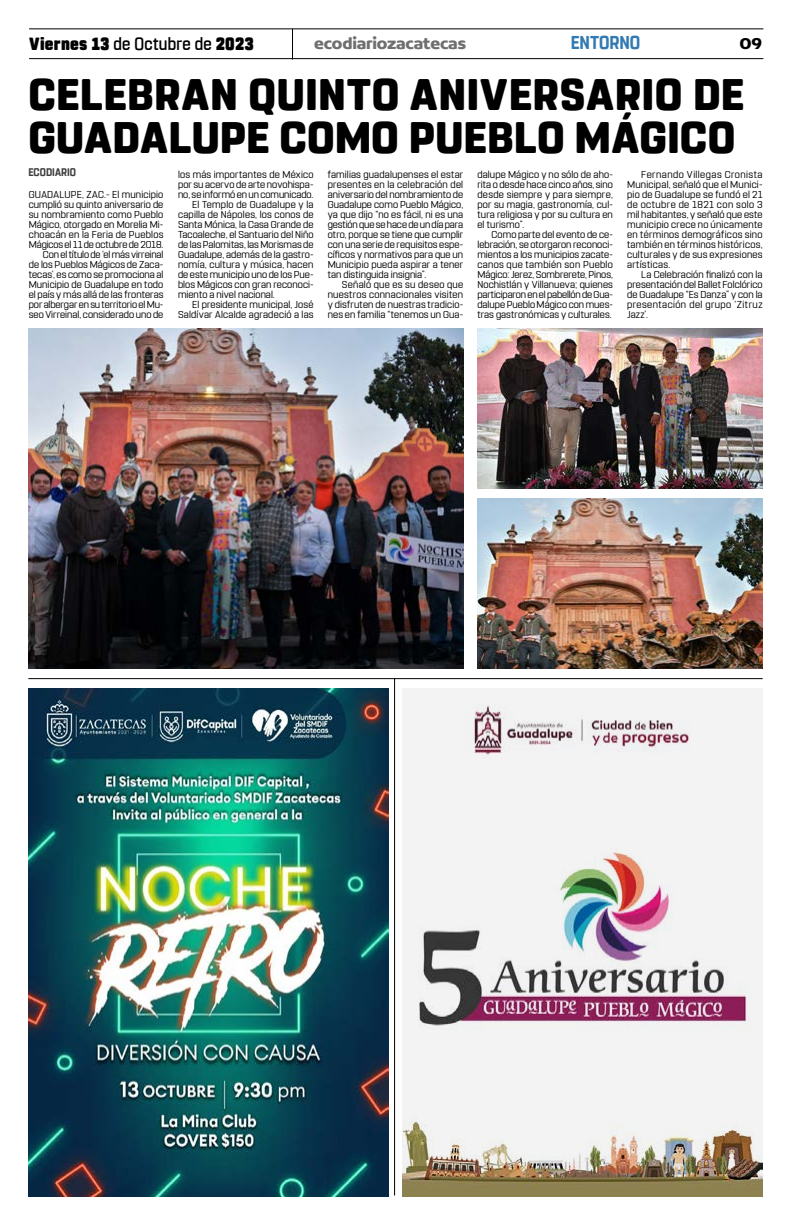
<style>
.page{position:relative;width:791px;height:1225px;background:#fff}
.page>*{position:absolute;margin:0;border:0;box-sizing:border-box;transform-origin:0 0}
.t1{font:800 44px/43px "Rohn Rounded";letter-spacing:.005em;color:#000}
.t2{font:700 18.6px "Rohn Rounded";letter-spacing:-.005em;color:#327ab3;scale:.91 1}
.t3{font:900 17.6px "Rohn Rounded";letter-spacing:.02em;color:#000;scale:.91 1}
.t4{font:700 16.9px "Concord";letter-spacing:-.01em;color:#706f6f}
.t5{font:700 16.9px "Concord";color:#000}
.t6{font:700 11px "Rohn Rounded";letter-spacing:.005em;color:#3d3d3d;scale:.91 1}
.t7{font:10px/10px "Rohn Rounded";letter-spacing:.01em;color:#000;text-align:justify}
.s1{font-weight:500}
</style>
<div class="page">
<hr style="left:29px;top:28px;width:734px;height:1px;background:#000">
<hr style="left:29px;top:58px;width:734px;height:1px;background:#000">
<hr style="left:292px;top:29px;width:1px;height:31px;background:#000">
<svg style="left:28px;top:678px;width:368px;height:518px"></svg>
<img style="left:29px;top:688px;width:360px;height:508px">
<hr style="left:395px;top:678px;width:368px;height:1px;background:#000">
<svg style="left:403px;top:688px;width:360px;height:508px;fill:#f3f3f3"></svg>
<img style="left:478px;top:328px;width:285px;height:160px">
<img style="left:478px;top:498px;width:285px;height:170px">
<img style="left:28px;top:328px;width:435px;height:340px">
<h3 class="t3" style="left:29px;top:33px;width:249px">Viernes 13 <span class="s1">de Octubre de</span> 2023</h3>
<h3 class="t4" style="left:314px;top:33px;width:153px">ecodiariozacatecas</h3>
<h2 class="t2" style="left:571px;top:32px;width:78px">ENTORNO</h2>
<h3 class="t5" style="left:739px;top:33px;width:24px">09</h3>
<h1 class="t1" style="left:28px;top:74px;width:717px">CELEBRAN QUINTO ANIVERSARIO DE<br>GUADALUPE COMO PUEBLO MÁGICO</h1>
<p class="t6" style="left:28px;top:166px;width:54px">ECODIARIO</p>
<p class="t7" style="left:178px;top:170px;width:137px">los más importantes de México</p>
<p class="t7" style="left:178px;top:180px;width:137px">por su acervo de arte novohispa-</p>
<p class="t7" style="left:178px;top:190px;width:137px">no, se informó en un comunicado.</p>
<p class="t7" style="left:192px;top:200px;width:123px">El Templo de Guadalupe y la</p>
<p class="t7" style="left:178px;top:210px;width:137px">capilla de Nápoles, los conos de</p>
<p class="t7" style="left:178px;top:220px;width:137px">Santa Mónica, la Casa Grande de</p>
<p class="t7" style="left:178px;top:230px;width:137px">Tacoaleche, el Santuario del Niño</p>
<p class="t7" style="left:178px;top:240px;width:137px">de las Palomitas, las Morismas de</p>
<p class="t7" style="left:178px;top:250px;width:137px">Guadalupe, además de la gastro-</p>
<p class="t7" style="left:178px;top:260px;width:137px">nomía, cultura y música, hacen</p>
<p class="t7" style="left:178px;top:270px;width:137px">de este municipio uno de los Pue-</p>
<p class="t7" style="left:178px;top:280px;width:137px">blos Mágicos con gran reconoci-</p>
<p class="t7" style="left:178px;top:290px;width:98px">miento a nivel nacional.</p>
<p class="t7" style="left:192px;top:300px;width:123px">El presidente municipal, José</p>
<p class="t7" style="left:178px;top:310px;width:137px">Saldívar Alcalde agradeció a las</p>
<p class="t7" style="left:29px;top:190px;width:136px;text-align:right">GUADALUPE, ZAC.- El municipio cumplió su quinto aniversario de su nombramiento como Pueblo<br>Mágico, otorgado en Morelia Mi&shy;choacán en la Feria de Pueblos<br>Mágicos el 11 de octubre de 2018.<br>Con el título de ‘el más virreinal<br>de los Pueblos Mágicos de Zaca&shy;tecas’, es como se promociona al<br>Municipio de Guadalupe en todo el país y más allá de las fronteras por albergar en su territorio el Mu&shy;seo Virreinal, considerado uno de</p>
<p class="t7" style="left:328px;top:170px;width:137px">familias guadalupenses el estar presentes en la celebración del aniversario del nombramiento de Guadalupe como Pueblo Mágico, ya que dijo “no es fácil, ni es una gestión que se hace de un día para otro, porque se tiene que cumplir con una serie de requisitos espe&shy;cíficos y normativos para que un Municipio pueda aspirar a tener tan distinguida insignia”.</p>
<p class="t7" style="left:328px;top:280px;width:137px;text-indent:14px">Señaló que es su deseo que nuestros connacionales visiten y disfruten de nuestras tradicio&shy;nes en familia “tenemos un Gua-</p>
<p class="t7" style="left:477px;top:170px;width:137px">dalupe Mágico y no sólo de aho&shy;rita o desde hace cinco años, sino desde siempre y para siempre, por su magia, gastronomía, cul&shy;tura religiosa y por su cultura en el turismo”.</p>
<p class="t7" style="left:477px;top:230px;width:137px;text-indent:14px">Como parte del evento de ce&shy;lebración, se otorgaron reconoci&shy;mientos a los municipios zacate&shy;canos que también son Pueblo Mágico: Jerez, Sombrerete, Pinos, Nochistlán y Villanueva; quienes participaron en el pabellón de Gua&shy;dalupe Pueblo Mágico con mues&shy;tras gastronómicas y culturales.</p>
<p class="t7" style="left:627px;top:170px;width:137px;text-indent:14px">Fernando Villegas Cronista Municipal, señaló que el Munici&shy;pio de Guadalupe se fundó el 21 de octubre de 1821 con solo 3 mil habitantes, y señaló que este municipio crece no únicamente en términos demográficos sino también en términos históricos, culturales y de sus expresiones artísticas.</p>
<p class="t7" style="left:627px;top:270px;width:137px;text-indent:14px">La Celebración finalizó con la presentación del Ballet Folclórico de Guadalupe “Es Danza” y con la presentación del grupo ‘Zitruz Jazz’.</p>
</div>
